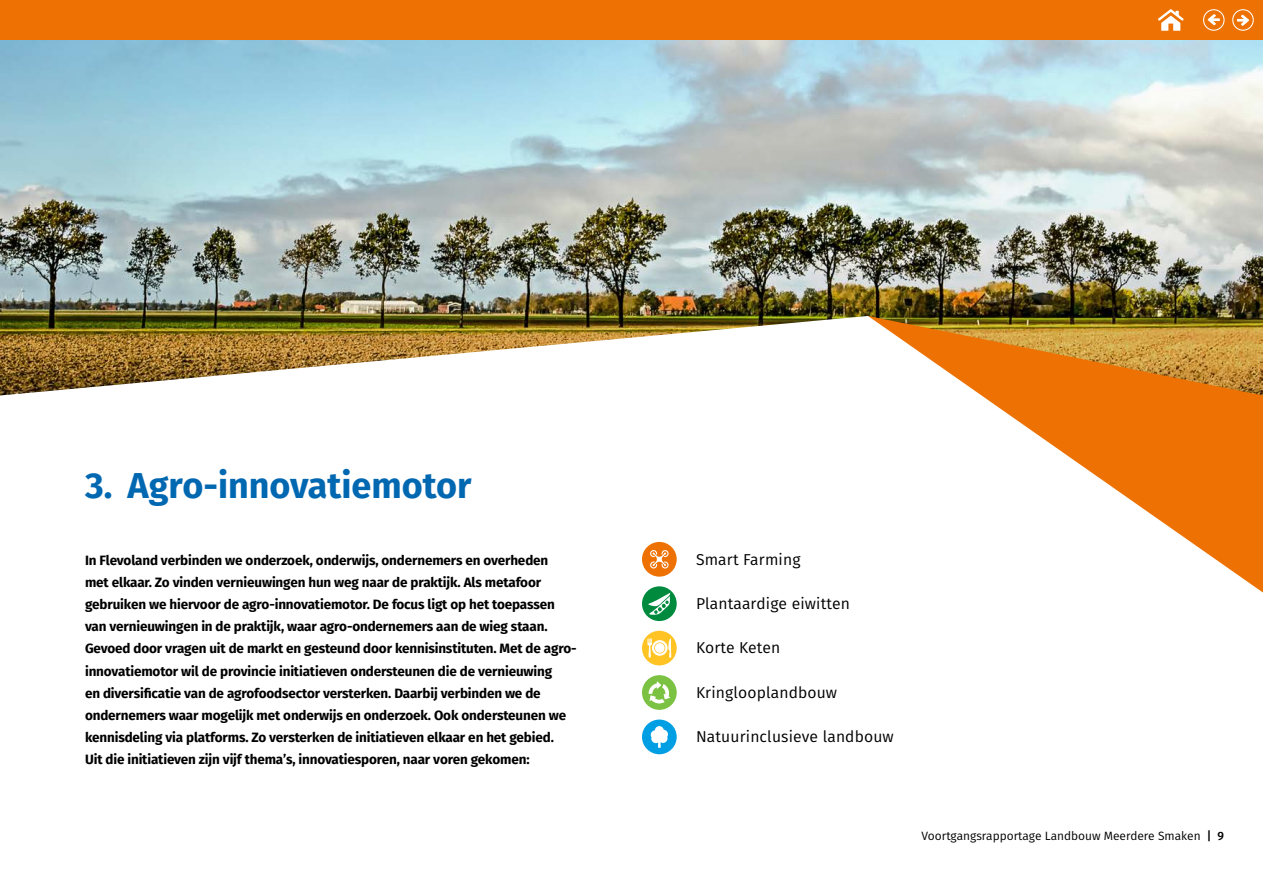
<style>
.page{position:relative;width:1263px;height:893px;background:#fff}
.page>*{position:absolute;margin:0;border:0;box-sizing:border-box;transform-origin:0 0}
.Titel_hfdst_L_Nr__H1{font:700 36px "Fira Sans";color:#0067b1}
.Bodytekst_Wit_voor{font:15.75px "Fira Sans";letter-spacing:.01em;color:#000}
.Bodytekst_Wit_voor-2{font:700 13.5px/22.2px "Fira Sans";letter-spacing:-.01em;color:#000}
.t1{font:12px "Fira Sans";color:#000}
.s1{font-weight:500}
</style>
<div class="page">
<div style="left:642px;top:542px;width:35px;height:35px;background:#ee7203;border-radius:50%"></div>
<svg style="left:650px;top:550px;width:19px;height:18px"></svg>
<div style="left:642px;top:586px;width:35px;height:35px;background:#008a3e;border-radius:50%"></div>
<svg style="left:648px;top:593px;width:22px;height:22px"></svg>
<div style="left:642px;top:631px;width:35px;height:34px;background:#ffc424;border-radius:50%"></div>
<svg style="left:647px;top:638px;width:24px;height:20px"></svg>
<div style="left:642px;top:675px;width:35px;height:35px;background:#7bc142;border-radius:50%"></div>
<svg style="left:649px;top:681px;width:21px;height:23px"></svg>
<div style="left:642px;top:719px;width:35px;height:35px;background:#009fe3;border-radius:50%"></div>
<svg style="left:651px;top:726px;width:17px;height:22px"></svg>
<svg style="left:981px;top:395px;width:282px;height:198px"></svg>
<img style="left:0;top:40px;width:1263px;height:355px">
<div style="left:0;top:0;width:1263px;height:40px;background:#ee7203"></div>
<div style="left:1203px;top:9px;width:21px;height:22px;border:1px solid #fff;border-radius:50%"></div>
<svg style="left:1208px;top:14px;width:12px;height:11px"></svg>
<div style="left:1232px;top:9px;width:22px;height:22px;border:1px solid #fff;border-radius:50%"></div>
<svg style="left:1237px;top:15px;width:12px;height:11px"></svg>
<svg style="left:1158px;top:9px;width:26px;height:22px"></svg>
<h1 class="Titel_hfdst_L_Nr__H1" style="left:85px;top:455px;width:388px">3. Agro-innovatiemotor</h1>
<p class="Bodytekst_Wit_voor-2" style="left:85px;top:548px;width:493px">In Flevoland verbinden we onderzoek, onderwijs, ondernemers en overheden<br>met elkaar. Zo vinden vernieuwingen hun weg naar de praktijk. Als metafoor gebruiken we hiervoor de agro-innovatiemotor. De focus ligt op het toepassen van vernieuwingen in de praktijk, waar agro-ondernemers aan de wieg staan.<br>Gevoed door vragen uit de markt en gesteund door kennisinstituten. Met de agro&shy;innovatiemotor wil de provincie initiatieven ondersteunen die de vernieuwing<br>en diversificatie van de agrofoodsector versterken. Daarbij verbinden we de ondernemers waar mogelijk met onderwijs en onderzoek. Ook ondersteunen we kennisdeling via platforms. Zo versterken de initiatieven elkaar en het gebied.<br>Uit die initiatieven zijn vijf thema’s, innovatiesporen, naar voren gekomen:</p>
<p class="Bodytekst_Wit_voor" style="left:696px;top:547px;width:106px">Smart Farming</p>
<p class="Bodytekst_Wit_voor" style="left:696px;top:592px;width:155px">Plantaardige eiwitten</p>
<p class="Bodytekst_Wit_voor" style="left:696px;top:636px;width:86px">Korte Keten</p>
<p class="Bodytekst_Wit_voor" style="left:696px;top:681px;width:143px">Kringlooplandbouw</p>
<p class="Bodytekst_Wit_voor" style="left:696px;top:725px;width:199px">Natuurinclusieve landbouw</p>
<p class="t1" style="left:921px;top:827px;width:304px">Voortgangsrapportage Landbouw Meerdere Smaken <span class="s1">| 9</span></p>
</div>
